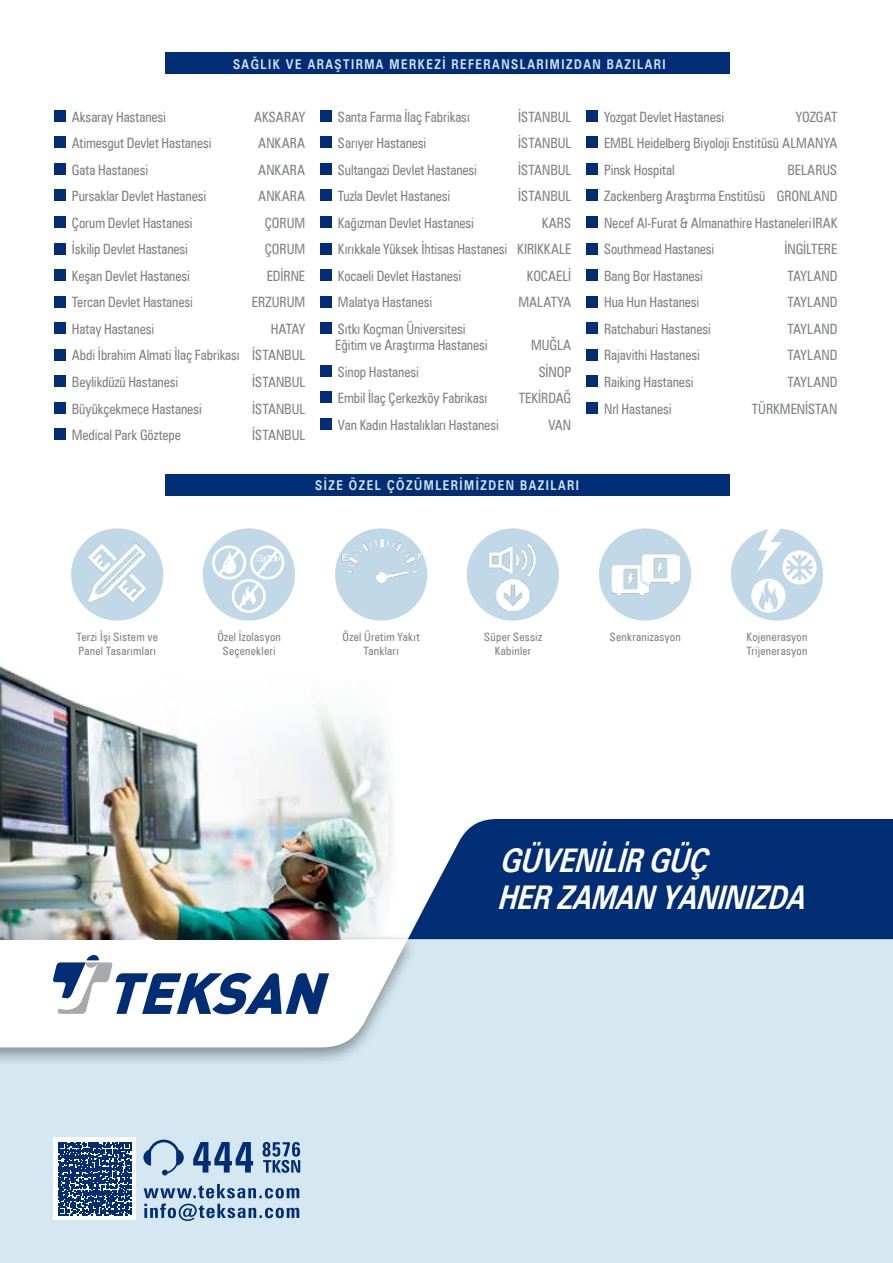
<style>
.page{position:relative;width:893px;height:1263px;background:#fff}
.page>*{position:absolute;margin:0;border:0;box-sizing:border-box;transform-origin:0 0}
.t1{font:italic 700 32.7px/37.5px "Zurich BT";color:#fff;scale:.8 1}
.t2{font:condensed 14.25px/26.5px "Zurich BT";letter-spacing:-.005em;color:#808285;text-align:justify;scale:.95 1}
.t3{font:700 13.5px "Zurich BT";letter-spacing:.14em;color:#d5e7f0;scale:.8 1}
.t4{font:condensed 11.55px/14.7px "Zurich BT";letter-spacing:.02em;color:#808285;text-align:center}
</style>
<div class="page">
<div style="left:0;top:939px;width:893px;height:324px;background:#d5e7f0"></div>
<div style="left:165px;top:53px;width:564px;height:21px;background:#002d74"></div>
<div style="left:0;top:931px;width:419px;height:136px;background:#000;opacity:.4"></div>
<svg style="left:0;top:939px;width:408px;height:108px;background:#d7dee8"></svg>
<div style="left:408px;top:819px;width:485px;height:120px;background:#002d74"></div>
<img style="left:0;top:665px;width:401px;height:274px">
<div style="left:165px;top:474px;width:564px;height:21px;background:#002d74"></div>
<div style="left:335px;top:528px;width:92px;height:93px;background:#c1d9e6;border-radius:50%"></div>
<img style="left:335px;top:536px;width:92px;height:55px">
<div style="left:71px;top:528px;width:92px;height:93px;background:#c1d9e6;border-radius:50%"></div>
<img style="left:87px;top:538px;width:63px;height:64px">
<div style="left:203px;top:528px;width:92px;height:93px;background:#c1d9e6;border-radius:50%"></div>
<div style="left:212px;top:545px;width:34px;height:34px;border:3px solid #fff;border-radius:50%"></div>
<div style="left:232px;top:579px;width:34px;height:34px;border:3px solid #fff;border-radius:50%"></div>
<div style="left:250px;top:545px;width:34px;height:34px;border:3px solid #fff;border-radius:50%"></div>
<svg style="left:215px;top:547px;width:66px;height:65px"></svg>
<div style="left:467px;top:528px;width:92px;height:93px;background:#c1d9e6;border-radius:50%"></div>
<img style="left:476px;top:540px;width:73px;height:73px">
<div style="left:599px;top:528px;width:92px;height:93px;background:#c1d9e6;border-radius:50%"></div>
<img style="left:612px;top:540px;width:68px;height:68px">
<div style="left:731px;top:528px;width:92px;height:93px;background:#c1d9e6;border-radius:50%"></div>
<div style="left:782px;top:550px;width:34px;height:34px;background:#fff;border-radius:50%"></div>
<div style="left:751px;top:579px;width:34px;height:34px;background:#fff;border-radius:50%"></div>
<svg style="left:756px;top:528px;width:57px;height:83px"></svg>
<div style="left:54px;top:110px;width:12px;height:12px;background:#002d74"></div>
<div style="left:54px;top:137px;width:12px;height:11px;background:#002d74"></div>
<div style="left:54px;top:163px;width:12px;height:12px;background:#002d74"></div>
<div style="left:54px;top:190px;width:12px;height:11px;background:#002d74"></div>
<div style="left:54px;top:216px;width:12px;height:12px;background:#002d74"></div>
<div style="left:54px;top:243px;width:12px;height:11px;background:#002d74"></div>
<div style="left:54px;top:269px;width:12px;height:12px;background:#002d74"></div>
<div style="left:54px;top:296px;width:12px;height:11px;background:#002d74"></div>
<div style="left:54px;top:322px;width:12px;height:12px;background:#002d74"></div>
<div style="left:54px;top:349px;width:12px;height:11px;background:#002d74"></div>
<div style="left:54px;top:375px;width:12px;height:12px;background:#002d74"></div>
<div style="left:54px;top:402px;width:12px;height:11px;background:#002d74"></div>
<div style="left:54px;top:428px;width:12px;height:12px;background:#002d74"></div>
<div style="left:320px;top:110px;width:12px;height:12px;background:#002d74"></div>
<div style="left:320px;top:137px;width:12px;height:11px;background:#002d74"></div>
<div style="left:320px;top:163px;width:12px;height:12px;background:#002d74"></div>
<div style="left:320px;top:190px;width:12px;height:11px;background:#002d74"></div>
<div style="left:320px;top:216px;width:12px;height:12px;background:#002d74"></div>
<div style="left:320px;top:243px;width:12px;height:11px;background:#002d74"></div>
<div style="left:320px;top:269px;width:12px;height:12px;background:#002d74"></div>
<div style="left:320px;top:296px;width:12px;height:11px;background:#002d74"></div>
<div style="left:320px;top:322px;width:12px;height:12px;background:#002d74"></div>
<div style="left:320px;top:365px;width:12px;height:11px;background:#002d74"></div>
<div style="left:320px;top:391px;width:12px;height:12px;background:#002d74"></div>
<div style="left:320px;top:418px;width:12px;height:11px;background:#002d74"></div>
<div style="left:586px;top:110px;width:12px;height:12px;background:#002d74"></div>
<div style="left:586px;top:137px;width:12px;height:11px;background:#002d74"></div>
<div style="left:586px;top:163px;width:12px;height:12px;background:#002d74"></div>
<div style="left:586px;top:190px;width:12px;height:11px;background:#002d74"></div>
<div style="left:586px;top:216px;width:12px;height:12px;background:#002d74"></div>
<div style="left:586px;top:243px;width:12px;height:11px;background:#002d74"></div>
<div style="left:586px;top:269px;width:12px;height:12px;background:#002d74"></div>
<div style="left:586px;top:296px;width:12px;height:11px;background:#002d74"></div>
<div style="left:586px;top:322px;width:12px;height:12px;background:#002d74"></div>
<div style="left:586px;top:349px;width:12px;height:11px;background:#002d74"></div>
<div style="left:586px;top:375px;width:12px;height:12px;background:#002d74"></div>
<div style="left:586px;top:402px;width:12px;height:11px;background:#002d74"></div>
<div style="left:53px;top:1137px;width:83px;height:83px;background:#fff"></div>
<svg style="left:58px;top:1142px;width:73px;height:73px"></svg>
<svg style="left:144px;top:1184px;width:155px;height:37px"></svg>
<svg style="left:143px;top:1139px;width:41px;height:36px"></svg>
<svg style="left:193px;top:1142px;width:60px;height:30px"></svg>
<svg style="left:263px;top:1142px;width:37px;height:31px"></svg>
<p class="t3" style="left:233px;top:56px;width:542px">SAĞLIK VE ARAŞTIRMA MERKEZİ REFERANSLARIMIZDAN BAZILARI</p>
<p class="t2" style="left:72px;top:103px;width:101px">Aksaray Hastanesi</p>
<p class="t2" style="left:254px;top:103px;width:55px">AKSARAY</p>
<p class="t2" style="left:72px;top:130px;width:149px">Atimesgut Devlet Hastanesi</p>
<p class="t2" style="left:258px;top:130px;width:51px">ANKARA</p>
<p class="t2" style="left:72px;top:156px;width:82px">Gata Hastanesi</p>
<p class="t2" style="left:258px;top:156px;width:51px">ANKARA</p>
<p class="t2" style="left:72px;top:183px;width:143px">Pursaklar Devlet Hastanesi</p>
<p class="t2" style="left:258px;top:183px;width:51px">ANKARA</p>
<p class="t2" style="left:72px;top:209px;width:129px">Çorum Devlet Hastanesi</p>
<p class="t2" style="left:265px;top:209px;width:44px">ÇORUM</p>
<p class="t2" style="left:72px;top:236px;width:124px">İskilip Devlet Hastanesi</p>
<p class="t2" style="left:265px;top:236px;width:44px">ÇORUM</p>
<p class="t2" style="left:72px;top:262px;width:126px">Keşan Devlet Hastanesi</p>
<p class="t2" style="left:267px;top:262px;width:42px">EDİRNE</p>
<p class="t2" style="left:72px;top:289px;width:129px">Tercan Devlet Hastanesi</p>
<p class="t2" style="left:252px;top:289px;width:58px">ERZURUM</p>
<p class="t2" style="left:72px;top:315px;width:88px">Hatay Hastanesi</p>
<p class="t2" style="left:72px;top:315px;width:247px;text-indent:199px">HATAY Abdi İbrahim Almati İlaç Fabrikası İSTANBUL Beylikdüzü Hastanesi</p>
<p class="t2" style="left:252px;top:368px;width:57px">İSTANBUL</p>
<p class="t2" style="left:72px;top:395px;width:138px">Büyükçekmece Hastanesi</p>
<p class="t2" style="left:252px;top:395px;width:57px">İSTANBUL</p>
<p class="t2" style="left:72px;top:422px;width:116px">Medical Park Göztepe</p>
<p class="t2" style="left:252px;top:422px;width:57px">İSTANBUL</p>
<p class="t2" style="left:338px;top:103px;width:140px">Santa Farma İlaç Fabrikası</p>
<p class="t2" style="left:518px;top:103px;width:57px">İSTANBUL</p>
<p class="t2" style="left:338px;top:130px;width:95px">Sarıyer Hastanesi</p>
<p class="t2" style="left:518px;top:130px;width:57px">İSTANBUL</p>
<p class="t2" style="left:338px;top:156px;width:148px">Sultangazi Devlet Hastanesi</p>
<p class="t2" style="left:518px;top:156px;width:57px">İSTANBUL</p>
<p class="t2" style="left:338px;top:183px;width:120px">Tuzla Devlet Hastanesi</p>
<p class="t2" style="left:518px;top:183px;width:57px">İSTANBUL</p>
<p class="t2" style="left:338px;top:209px;width:145px">Kağızman Devlet Hastanesi</p>
<p class="t2" style="left:338px;top:209px;width:247px;text-indent:204px">KARS Kırıkkale Yüksek İhtisas Hastanesi KIRIKKALE Kocaeli Devlet Hastanesi</p>
<p class="t2" style="left:527px;top:262px;width:48px">KOCAELİ</p>
<p class="t2" style="left:338px;top:289px;width:101px">Malatya Hastanesi</p>
<p class="t2" style="left:518px;top:289px;width:57px">MALATYA</p>
<p class="t2" style="left:335px;top:321px;width:162px;line-height:16px">Sıtkı Koçman Üniversitesi<br>Eğitim ve Araştırma Hastanesi</p>
<p class="t2" style="left:531px;top:331px;width:44px">MUĞLA</p>
<p class="t2" style="left:338px;top:358px;width:87px">Sinop Hastanesi</p>
<p class="t2" style="left:539px;top:358px;width:36px">SİNOP</p>
<p class="t2" style="left:338px;top:385px;width:159px">Embil İlaç Çerkezköy Fabrikası</p>
<p class="t2" style="left:519px;top:385px;width:57px">TEKİRDAĞ</p>
<p class="t2" style="left:338px;top:411px;width:171px">Van Kadın Hastalıkları Hastanesi</p>
<p class="t2" style="left:548px;top:411px;width:25px">VAN</p>
<p class="t3" style="left:315px;top:477px;width:331px">SİZE ÖZEL ÇÖZÜMLERİMİZDEN BAZILARI</p>
<p class="t2" style="left:604px;top:103px;width:247px;text-indent:192px">YOZGAT EMBL Heidelberg Biyoloji Enstitüsü ALMANYA Pinsk Hospital</p>
<p class="t2" style="left:604px;top:103px;width:128px">Yozgat Devlet Hastanesi</p>
<p class="t2" style="left:604px;top:156px;width:247px;text-indent:183px">BELARUS Zackenberg Araştırma Enstitüsü GRONLAND Necef Al-Furat &amp; Almanathire HastaneleriIRAK Southmead Hastanesi</p>
<p class="t2" style="left:784px;top:236px;width:57px">İNGİLTERE</p>
<p class="t2" style="left:604px;top:262px;width:106px">Bang Bor Hastanesi</p>
<p class="t2" style="left:788px;top:262px;width:54px">TAYLAND</p>
<p class="t2" style="left:604px;top:289px;width:102px">Hua Hun Hastanesi</p>
<p class="t2" style="left:788px;top:289px;width:54px">TAYLAND</p>
<p class="t2" style="left:604px;top:315px;width:114px">Ratchaburi Hastanesi</p>
<p class="t2" style="left:788px;top:315px;width:54px">TAYLAND</p>
<p class="t2" style="left:604px;top:342px;width:102px">Rajavithi Hastanesi</p>
<p class="t2" style="left:788px;top:342px;width:54px">TAYLAND</p>
<p class="t2" style="left:604px;top:368px;width:96px">Raiking Hastanesi</p>
<p class="t2" style="left:788px;top:368px;width:54px">TAYLAND</p>
<p class="t2" style="left:604px;top:395px;width:73px">Nrl Hastanesi</p>
<p class="t2" style="left:752px;top:395px;width:92px">TÜRKMENİSTAN</p>
<p class="t4" style="left:76px;top:629px;width:83px;text-align:left">Terzi İşi Sistem ve<br>Panel Tasarımları</p>
<p class="t4" style="left:217px;top:629px;width:65px">Özel İzolasyon<br>Seçenekleri</p>
<p class="t4" style="left:484px;top:629px;width:59px">Süper Sessiz<br>Kabinler</p>
<p class="t4" style="left:610px;top:629px;width:72px">Senkranizasyon</p>
<p class="t4" style="left:747px;top:629px;width:62px;text-align:left">Kojenerasyon<br>Trijenerasyon</p>
<p class="t4" style="left:343px;top:629px;width:78px">Özel Üretim Yakıt<br>Tankları</p>
<h1 class="t1" style="left:497px;top:841px;width:398px">GÜVENİLİRGÜÇ<br>HERZAMAN YANINIZDA</h1>
</div>
